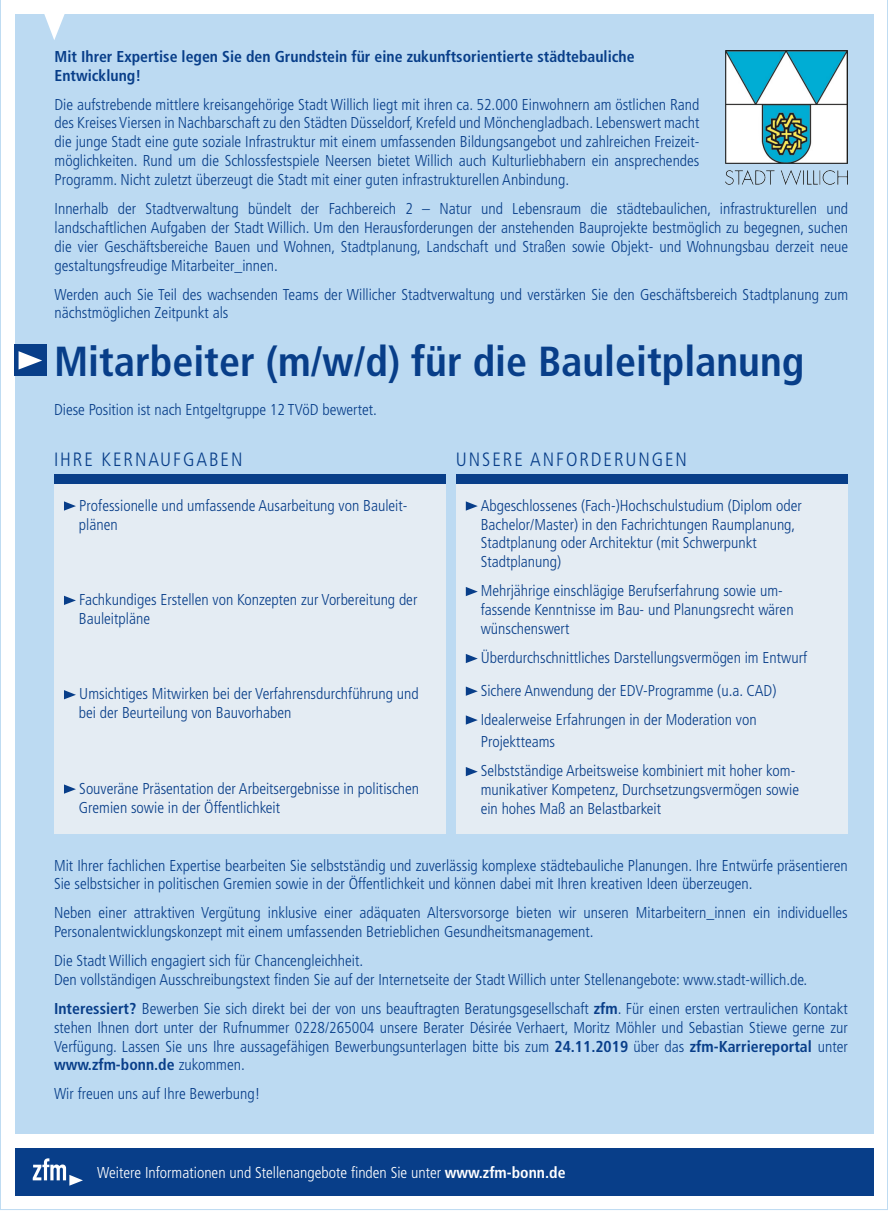
<style>
.page{position:relative;width:888px;height:1211px;background:#fff}
.page>*{position:absolute;margin:0;border:0;box-sizing:border-box;transform-origin:0 0}
.t1{font:700 condensed 42px "Frutiger LT Std";color:#083e89}
.t2{font:300 condensed 19.25px "Frutiger LT Std";letter-spacing:.1em;color:#083e89}
.t3{font:300 condensed 15.75px/18.9px "Frutiger LT Std";color:#083e89}
.t4{font:700 condensed 15.75px/18.9px "Frutiger LT Std";color:#083e89}
.t5{font:300 condensed 15.75px "Frutiger LT Std";color:#fff}
.s1{font-weight:700}
</style>
<div class="page">
<div style="left:15px;top:14px;width:858px;height:1120px;background:#bcdaf2"></div>
<svg style="left:44px;top:14px;width:21px;height:26px"></svg>
<div style="left:14px;top:345px;width:32px;height:31px;background:#083e89"></div>
<svg style="left:19px;top:351px;width:23px;height:19px"></svg>
<div style="left:54px;top:474px;width:392px;height:360px;background:#e4ecf3"></div>
<svg style="left:64px;top:501px;width:12px;height:10px"></svg>
<svg style="left:64px;top:596px;width:12px;height:9px"></svg>
<svg style="left:64px;top:690px;width:12px;height:9px"></svg>
<svg style="left:64px;top:784px;width:12px;height:10px"></svg>
<div style="left:54px;top:474px;width:392px;height:10px;background:#083e89"></div>
<div style="left:456px;top:474px;width:392px;height:360px;background:#e4ecf3"></div>
<svg style="left:466px;top:501px;width:12px;height:10px"></svg>
<svg style="left:466px;top:587px;width:12px;height:9px"></svg>
<svg style="left:466px;top:654px;width:12px;height:9px"></svg>
<svg style="left:466px;top:686px;width:12px;height:10px"></svg>
<svg style="left:466px;top:715px;width:12px;height:10px"></svg>
<svg style="left:466px;top:767px;width:12px;height:9px"></svg>
<div style="left:456px;top:474px;width:392px;height:10px;background:#083e89"></div>
<img style="left:725px;top:50px;width:122px;height:135px">
<div style="left:15px;top:1148px;width:858px;height:48px;background:#083e89"></div>
<svg style="left:33px;top:1158px;width:50px;height:28px"></svg>
<p class="t4" style="left:55px;top:47px;width:582px">Mit Ihrer Expertise legen Sie den Grundstein für eine zukunftsorientierte städtebauliche<br>Entwicklung!</p>
<p class="t3" style="left:55px;top:95px;width:646px;text-align:justify">Die aufstrebende mittlere kreisangehörige Stadt Willich liegt mit ihren ca. 52.000 Einwohnern am östlichen Rand des Kreises Viersen in Nachbarschaft zu den Städten Düsseldorf, Krefeld und Mönchengladbach. Lebenswert macht die junge Stadt eine gute soziale Infrastruktur mit einem umfassenden Bildungsangebot und zahlreichen Freizeit&shy;möglichkeiten. Rund um die Schlossfestspiele Neersen bietet Willich auch Kulturliebhabern ein ansprechendes Programm. Nicht zuletzt überzeugt die Stadt mit einer guten infrastrukturellen Anbindung.</p>
<p class="t3" style="left:55px;top:199px;width:795px;text-align:justify">Innerhalb der Stadtverwaltung bündelt der Fachbereich 2 – Natur und Lebensraum die städtebaulichen, infrastrukturellen und landschaftlichen Aufgaben der Stadt Willich. Um den Herausforderungen der anstehenden Bauprojekte bestmöglich zu begegnen, suchen die vier Geschäftsbereiche Bauen und Wohnen, Stadtplanung, Landschaft und Straßen sowie Objekt- und Wohnungsbau derzeit neue gestaltungsfreudige Mitarbeiter_innen.</p>
<p class="t3" style="left:55px;top:285px;width:795px">Werden auch Sie Teil des wachsenden Teams der Willicher Stadtverwaltung und verstärken Sie den Geschäftsbereich Stadtplanung zum nächstmöglichen Zeitpunkt als</p>
<p class="t1" style="left:54px;top:336px;width:752px">Mitarbeiter (m/w/d) für die Bauleitplanung</p>
<p class="t3" style="left:54px;top:400px;width:324px">Diese Position ist nach Entgeltgruppe 12 TVöD bewertet.</p>
<p class="t2" style="left:54px;top:448px;width:190px">IHRE KERNAUFGABEN</p>
<p class="t3" style="left:79px;top:496px;width:330px">Professionelle und umfassende Ausarbeitung von Bauleit&shy;plänen</p>
<p class="t3" style="left:79px;top:590px;width:340px">Fachkundiges Erstellen von Konzepten zur Vorbereitung der<br>Bauleitpläne</p>
<p class="t3" style="left:79px;top:685px;width:341px">Umsichtiges Mitwirken bei der Verfahrensdurchführung und bei der Beurteilung von Bauvorhaben</p>
<p class="t3" style="left:79px;top:779px;width:342px">Souveräne Präsentation der Arbeitsergebnisse in politischen<br>Gremien sowie in der Öffentlichkeit</p>
<p class="t2" style="left:456px;top:448px;width:233px">UNSERE ANFORDERUNGEN</p>
<p class="t3" style="left:481px;top:496px;width:323px">Abgeschlossenes (Fach-)Hochschulstudium (Diplom oder Bachelor/Master) in den Fachrichtungen Raumplanung, Stadtplanung oder Architektur (mit Schwerpunkt Stadtplanung)</p>
<p class="t3" style="left:481px;top:581px;width:314px">Mehrjährige einschlägige Berufserfahrung sowie um&shy;fassende Kenntnisse im Bau- und Planungsrecht wären wünschenswert</p>
<p class="t3" style="left:481px;top:648px;width:328px">Überdurchschnittliches Darstellungsvermögen im Entwurf</p>
<p class="t3" style="left:481px;top:681px;width:297px">Sichere Anwendung der EDV-Programme (u.a. CAD)</p>
<p class="t3" style="left:481px;top:708px;width:277px;line-height:22.8px">Idealerweise Erfahrungen in der Moderation von<br>Projektteams</p>
<p class="t3" style="left:481px;top:761px;width:320px">Selbstständige Arbeitsweise kombiniert mit hoher kom&shy;munikativer Kompetenz, Durchsetzungsvermögen sowie ein hohes Maß an Belastbarkeit</p>
<p class="t3" style="left:54px;top:856px;width:795px">Mit Ihrer fachlichen Expertise bearbeiten Sie selbstständig und zuverlässig komplexe städtebauliche Planungen. Ihre Entwürfe präsentieren<br>Sie selbstsicher in politischen Gremien sowie in der Öffentlichkeit und können dabei mit Ihren kreativen Ideen überzeugen.</p>
<p class="t3" style="left:54px;top:904px;width:795px">Neben einer attraktiven Vergütung inklusive einer adäquaten Altersvorsorge bieten wir unseren Mitarbeitern_innen ein individuelles<br>Personalentwicklungskonzept mit einem umfassenden Betrieblichen Gesundheitsmanagement.</p>
<p class="t3" style="left:54px;top:951px;width:311px">Die Stadt Willich engagiert sich für Chancengleichheit.</p>
<p class="t3" style="left:54px;top:970px;width:755px">Den vollständigen Ausschreibungstext finden Sie auf der Internetseite der Stadt Willich unter Stellenangebote: www.stadt-willich.de.</p>
<p class="t3" style="left:54px;top:999px;width:795px;text-align:justify"><span class="s1">Interessiert?</span> Bewerben Sie sich direkt bei der von uns beauftragten Beratungsgesellschaft <span class="s1">zfm</span>. Für einen ersten vertraulichen Kontakt stehen Ihnen dort unter der Rufnummer 0228/265004 unsere Berater Désirée Verhaert, Moritz Möhler und Sebastian Stiewe gerne zur Verfügung. Lassen Sie uns Ihre aussagefähigen Bewerbungsunterlagen bitte bis zum <span class="s1">24.11.2019</span> über das <span class="s1">zfm-Karriereportal</span> unter <span class="s1">www.zfm-bonn.de</span> zukommen.</p>
<p class="t3" style="left:54px;top:1085px;width:208px">Wir freuen uns auf Ihre Bewerbung!</p>
<p class="t5" style="left:97px;top:1163px;width:470px">Weitere Informationen und Stellenangebote finden Sie unter <span class="s1">www.zfm-bonn.de</span></p>
</div>
